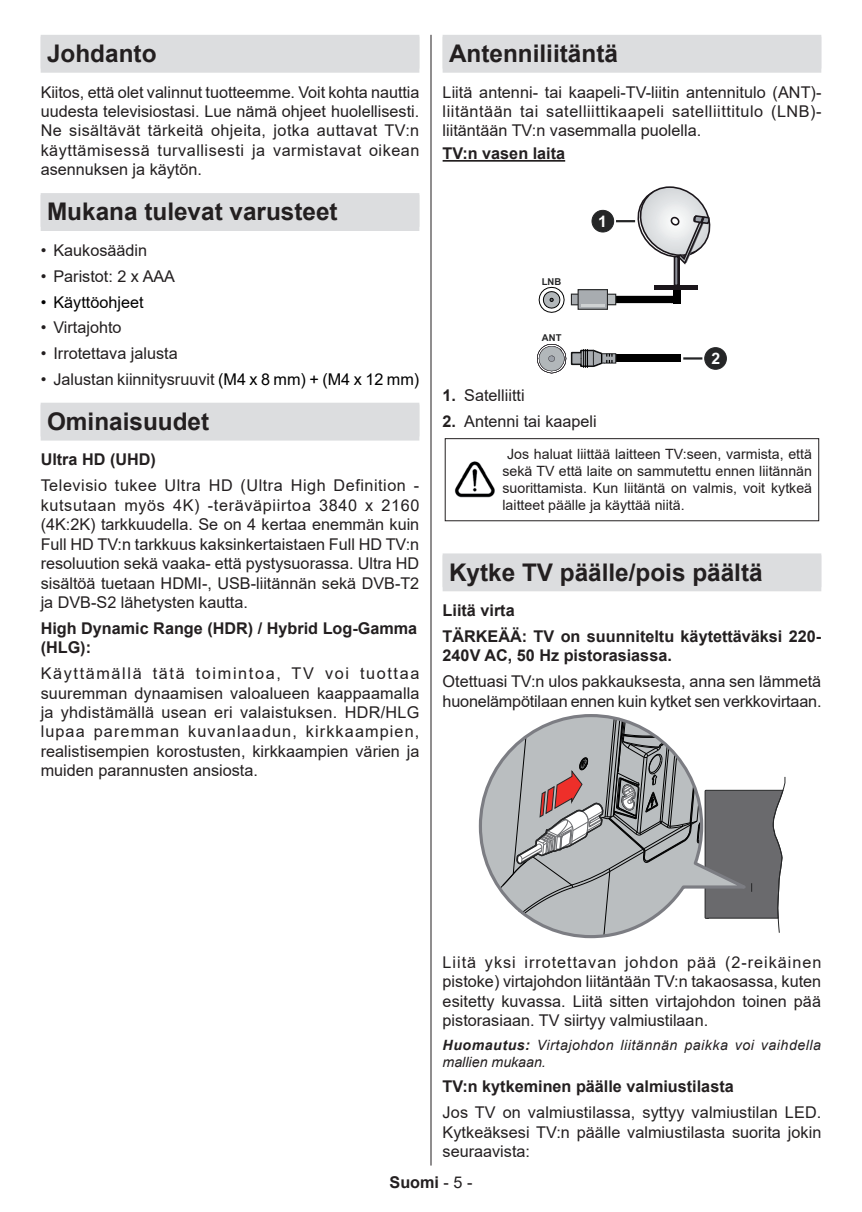
<style>
.page{position:relative;width:862px;height:1212px;background:#fff}
.page>*{position:absolute;margin:0;border:0;box-sizing:border-box;transform-origin:0 0}
.t1{font:700 24.3px "Arial";color:#231f20}
.t2{font:16.2px/19.3px "Arial";color:#231f20;text-align:justify}
.t3{font:700 16.2px/19.3px "Arial";color:#231f20}
.t4{font:16.2px "Arial";color:#000}
.t5{font:700 15.75px "Arial";color:#fdfefe}
.t6{font:14.17px/17.1px "Arial";color:#231f20;text-align:justify}
.t7{font:italic 14.17px/17.1px "Arial";letter-spacing:.035em;color:#231f20}
.t8{font:700 9.45px "Arial";color:#252627}
.s1{color:#000}
.s2{font-weight:700}
.s3{font-weight:400}
</style>
<div class="page">
<hr style="left:430px;top:35px;width:1px;height:1130px;background:#231f20">
<div style="left:41px;top:35px;width:378px;height:34px;background:#dcdddf"></div>
<div style="left:41px;top:37px;width:378px;height:36px;background:#dcdddf"></div>
<div style="left:41px;top:193px;width:378px;height:34px;background:#dcdddf"></div>
<div style="left:41px;top:195px;width:378px;height:36px;background:#dcdddf"></div>
<div style="left:41px;top:403px;width:378px;height:33px;background:#dcdddf"></div>
<div style="left:41px;top:405px;width:378px;height:36px;background:#dcdddf"></div>
<div style="left:442px;top:35px;width:378px;height:34px;background:#dcdddf"></div>
<div style="left:442px;top:37px;width:378px;height:36px;background:#dcdddf"></div>
<hr style="left:442px;top:160px;width:123px;height:2px;background:#231f20">
<div style="left:442px;top:553px;width:378px;height:34px;background:#dcdddf"></div>
<div style="left:442px;top:555px;width:378px;height:36px;background:#dcdddf"></div>
<div style="left:672px;top:290px;width:8px;height:13px;background:#000"></div>
<svg style="left:616px;top:296px;width:56px;height:7px"></svg>
<svg style="left:538px;top:287px;width:26px;height:26px"></svg>
<div style="left:654px;top:285px;width:43px;height:5px;background:#1b161b"></div>
<hr style="left:676px;top:257px;width:3px;height:28px;background:#1b161b">
<div style="left:673px;top:256px;width:5px;height:30px;border:2px solid #1b161b"></div>
<div style="left:603px;top:355px;width:77px;height:7px;background:#000"></div>
<div style="left:571px;top:294px;width:12px;height:11px;background:#a8acb0"></div>
<div style="left:570px;top:294px;width:14px;height:11px;border:1px solid #252627"></div>
<div style="left:599px;top:294px;width:16px;height:11px;background:#babec0"></div>
<div style="left:599px;top:294px;width:17px;height:11px;border:1px solid #252627"></div>
<div style="left:577px;top:290px;width:30px;height:19px;background:#a8acb0"></div>
<div style="left:577px;top:289px;width:30px;height:21px;border:1px solid #252627"></div>
<hr style="left:580px;top:304px;width:24px;height:3px;background:#cfd2d3">
<svg style="left:537px;top:344px;width:79px;height:29px"></svg>
<svg style="left:616px;top:186px;width:95px;height:80px"></svg>
<div style="left:591px;top:210px;width:22px;height:22px;background:#252627;border-radius:50%"></div>
<div style="left:591px;top:210px;width:22px;height:22px;border:1px solid #252627;border-radius:50%"></div>
<hr style="left:683px;top:357px;width:19px;height:3px;background:#252627">
<div style="left:704px;top:348px;width:22px;height:21px;background:#252627;border-radius:50%"></div>
<div style="left:703px;top:347px;width:23px;height:23px;border:1px solid #252627;border-radius:50%"></div>
<img style="left:454px;top:461px;width:41px;height:37px">
<div style="left:444px;top:438px;width:374px;height:83px;border:1px solid #231f20"></div>
<svg style="left:757px;top:785px;width:27px;height:148px"></svg>
<svg style="left:478px;top:714px;width:279px;height:225px"></svg>
<h1 class="t1" style="left:47px;top:37px;width:111px">Johdanto</h1>
<p class="t2" style="left:41px;top:82px;width:380px">Kiitos, että olet valinnut tuotteemme. Voit kohta nauttia uudesta televisiostasi. Lue nämä ohjeet huolellisesti.<br>Ne sisältävät tärkeitä ohjeita, jotka auttavat TV:n käyttämisessä turvallisesti ja varmistavat oikean asennuksen ja käytön.</p>
<h1 class="t1" style="left:47px;top:195px;width:292px">Mukana tulevat varusteet</h1>
<p class="t2" style="left:41px;top:240px;width:108px">• Kaukosäädin</p>
<p class="t2" style="left:41px;top:266px;width:136px">• Paristot: 2 x AAA</p>
<p class="t4" style="left:41px;top:291px;width:104px">• Käyttöohjeet</p>
<p class="t2" style="left:41px;top:318px;width:82px">• Virtajohto</p>
<p class="t2" style="left:41px;top:344px;width:139px">• Irrotettava jalusta</p>
<p class="t2" style="left:41px;top:369px;width:380px">• Jalustan kiinnitysruuvit <span class="s1">(M4 x 8 mm) + (M4 x 12 mm)</span></p>
<h1 class="t1" style="left:47px;top:404px;width:164px">Ominaisuudet</h1>
<p class="t3" style="left:41px;top:450px;width:117px">Ultra HD (UHD)</p>
<p class="t2" style="left:41px;top:476px;width:380px">Televisio tukee Ultra HD (Ultra High Definition - kutsutaan myös 4K) -teräväpiirtoa 3840 x 2160 (4K:2K) tarkkuudella. Se on 4 kertaa enemmän kuin Full HD TV:n tarkkuus kaksinkertaistaen Full HD TV:n resoluution sekä vaaka- että pystysuorassa. Ultra HD sisältöä tuetaan HDMI-, USB-liitännän sekä DVB-T2 ja DVB-S2 lähetysten kautta.</p>
<p class="t3" style="left:41px;top:619px;width:378px">High Dynamic Range (HDR) / Hybrid Log-Gamma (HLG):</p>
<p class="t2" style="left:41px;top:663px;width:380px">Käyttämällä tätä toimintoa, TV voi tuottaa suuremman dynaamisen valoalueen kaappaamalla ja yhdistämällä usean eri valaistuksen. HDR/HLG lupaa paremman kuvanlaadun, kirkkaampien, realistisempien korostusten, kirkkaampien värien ja muiden parannusten ansiosta.</p>
<h1 class="t1" style="left:448px;top:37px;width:170px">Antenniliitäntä</h1>
<p class="t2" style="left:442px;top:82px;width:380px">Liitä antenni- tai kaapeli-TV-liitin antennitulo (ANT)- liitäntään tai satelliittikaapeli satelliittitulo (LNB)- liitäntään TV:n vasemmalla puolella.</p>
<p class="t3" style="left:442px;top:144px;width:124px">TV:n vasen laita</p>
<p class="t8" style="left:541px;top:276px;width:21px">LNB</p>
<p class="t8" style="left:541px;top:331px;width:21px">ANT</p>
<p class="t5" style="left:597px;top:211px;width:10px">1</p>
<p class="t5" style="left:711px;top:348px;width:10px">2</p>
<p class="t2" style="left:442px;top:385px;width:83px"><span class="s2">1.</span> Satelliitti</p>
<p class="t2" style="left:442px;top:411px;width:155px"><span class="s2">2.</span> Antenni tai kaapeli</p>
<p class="t6" style="left:502px;top:446px;width:311px;text-indent:5px">Jos haluat liittää laitteen TV:seen, varmista, että sekä TV että laite on sammutettu ennen liitännän suorittamista. Kun liitäntä on valmis, voit kytkeä laitteet päälle ja käyttää niitä.</p>
<h1 class="t1" style="left:448px;top:555px;width:315px">Kytke TV päälle/pois päältä</h1>
<p class="t3" style="left:442px;top:598px;width:380px;line-height:25.9px">Liitä virta<br>TÄRKEÄÄ: TV on suunniteltu käytettäväksi 220-</p>
<p class="t3" style="left:442px;top:646px;width:230px">240V AC, 50 Hz pistorasiassa.</p>
<p class="t2" style="left:442px;top:672px;width:380px">Otettuasi TV:n ulos pakkauksesta, anna sen lämmetä huonelämpötilaan ennen kuin kytket sen verkkovirtaan.</p>
<p class="t2" style="left:442px;top:952px;width:380px">Liitä yksi irrotettavan johdon pää (2-reikäinen pistoke) virtajohdon liitäntään TV:n takaosassa, kuten esitetty kuvassa. Liitä sitten virtajohdon toinen pää pistorasiaan. TV siirtyy valmiustilaan.</p>
<p class="t7" style="left:442px;top:1036px;width:380px"><span class="s2">Huomautus:</span> Virtajohdon liitännän paikka voi vaihdella mallien mukaan.</p>
<p class="t3" style="left:442px;top:1077px;width:292px">TV:n kytkeminen päälle valmiustilasta</p>
<p class="t2" style="left:442px;top:1103px;width:380px">Jos TV on valmiustilassa, syttyy valmiustilan LED.<br>Kytkeäksesi TV:n päälle valmiustilasta suorita jokin seuraavista:</p>
<p class="t3" style="left:389px;top:1173px;width:84px">Suomi <span class="s3">- 5 -</span></p>
</div>
